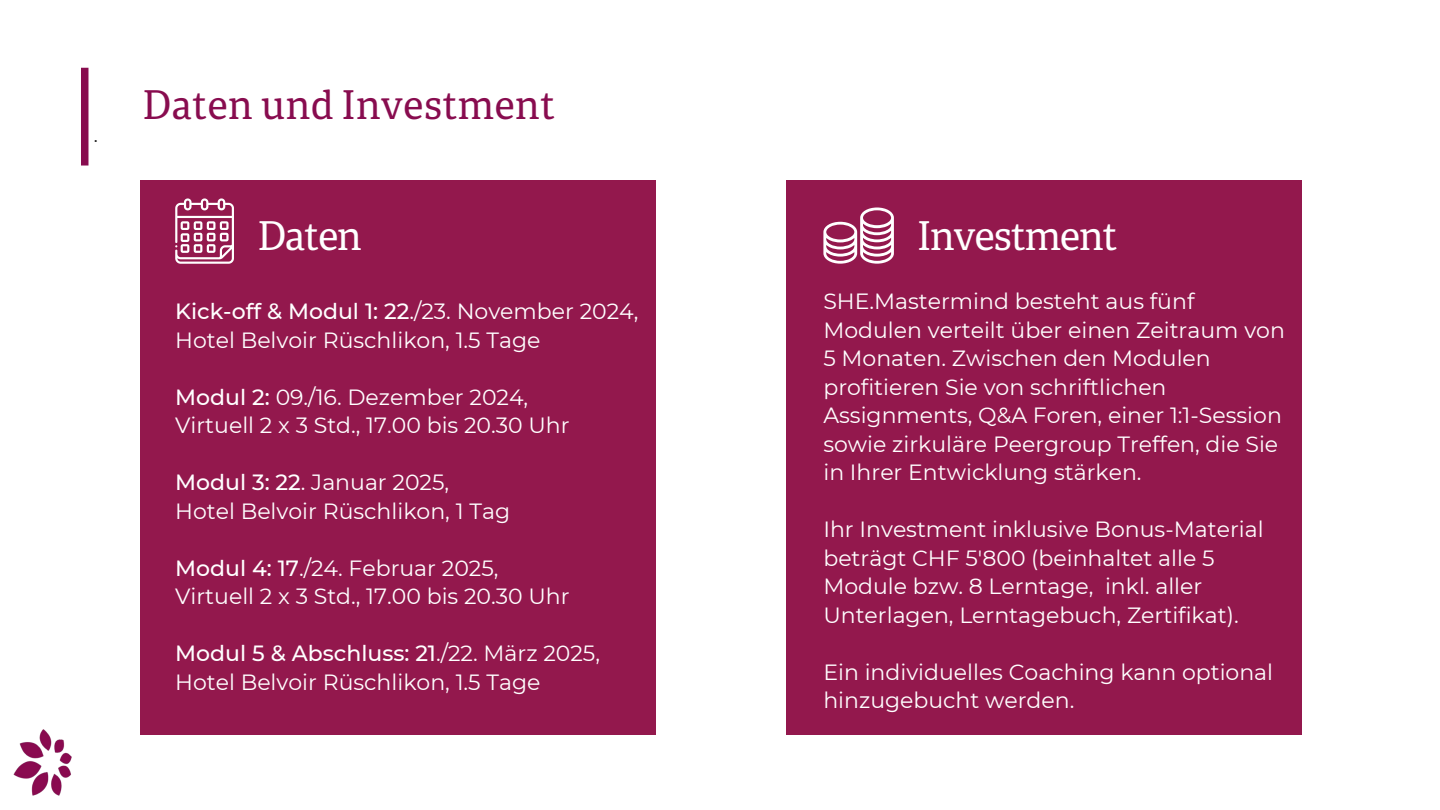
<style>
.page{position:relative;width:1440px;height:810px;background:#fff}
.page>*{position:absolute;margin:0;border:0;box-sizing:border-box;transform-origin:0 0}
.t1{font:39.8px "Portada";color:#880c4f}
.t2{font:39.8px "Portada";letter-spacing:-.035em;color:#fff}
.t3{font:300 31.4px "Josefin Sans";color:#171717}
.t4{font:22px/28.5px "Montserrat";color:#fff}
.t5{font:500 22px "Montserrat";color:#fff}
.s1{font-weight:400}
.s2{font-weight:500}
</style>
<div class="page">
<div style="left:140px;top:180px;width:516px;height:554px;background:#93184d"></div>
<div style="left:787px;top:180px;width:515px;height:554px;background:#93184d"></div>
<img style="left:13px;top:729px;width:59px;height:67px">
<div style="left:81px;top:68px;width:7px;height:98px;background:#880c4f"></div>
<svg style="left:175px;top:198px;width:59px;height:66px"></svg>
<svg style="left:823px;top:208px;width:71px;height:56px"></svg>
<p class="t3" style="left:93px;top:119px;width:7px">.</p>
<p class="t1" style="left:143px;top:84px;width:414px">Daten und Investment</p>
<h1 class="t2" style="left:257px;top:215px;width:106px">Daten</h1>
<p class="t5" style="left:175px;top:298px;width:465px">Kick-off &amp; Modul 1: 22<span class="s1">./23. November 2024,</span></p>
<p class="t4" style="left:175px;top:326px;width:367px">Hotel Belvoir Rüschlikon, 1.5 Tage</p>
<h1 class="t4" style="left:175px;top:383px;width:355px"><span class="s2">Modul 2:</span> 09./16. Dezember 2024,</h1>
<p class="t4" style="left:175px;top:411px;width:396px">Virtuell 2 x 3 Std., 17.00 bis 20.30 Uhr</p>
<p class="t4" style="left:175px;top:468px;width:276px"><span class="s2">Modul 3: 22</span>. Januar 2025,</p>
<p class="t4" style="left:175px;top:497px;width:336px">Hotel Belvoir Rüschlikon, 1 Tag</p>
<p class="t4" style="left:175px;top:554px;width:325px"><span class="s2">Modul 4: 17</span>./24. Februar 2025,</p>
<p class="t4" style="left:175px;top:582px;width:396px">Virtuell 2 x 3 Std., 17.00 bis 20.30 Uhr</p>
<p class="t5" style="left:175px;top:640px;width:426px">Modul 5 &amp; Abschluss: 21<span class="s1">./22. März 2025,</span></p>
<p class="t4" style="left:175px;top:668px;width:367px">Hotel Belvoir Rüschlikon, 1.5 Tage</p>
<p class="t2" style="left:917px;top:215px;width:202px">Investment</p>
<p class="t4" style="left:823px;top:287px;width:463px">SHE.Mastermind besteht aus fünf Modulen verteilt über einen Zeitraum von 5 Monaten. Zwischen den Modulen profitieren Sie von schriftlichen Assignments, Q&amp;A Foren, einer 1:1-Session sowie zirkuläre Peergroup Treffen, die Sie in Ihrer Entwicklung stärken.</p>
<p class="t4" style="left:823px;top:515px;width:442px">Ihr Investment inklusive Bonus-Material beträgt CHF 5'800 (beinhaltet alle 5<br>Module bzw. 8 Lerntage, inkl. aller Unterlagen, Lerntagebuch, Zertifikat).</p>
<p class="t4" style="left:823px;top:658px;width:451px">Ein individuelles Coaching kann optional hinzugebucht werden.</p>
</div>
